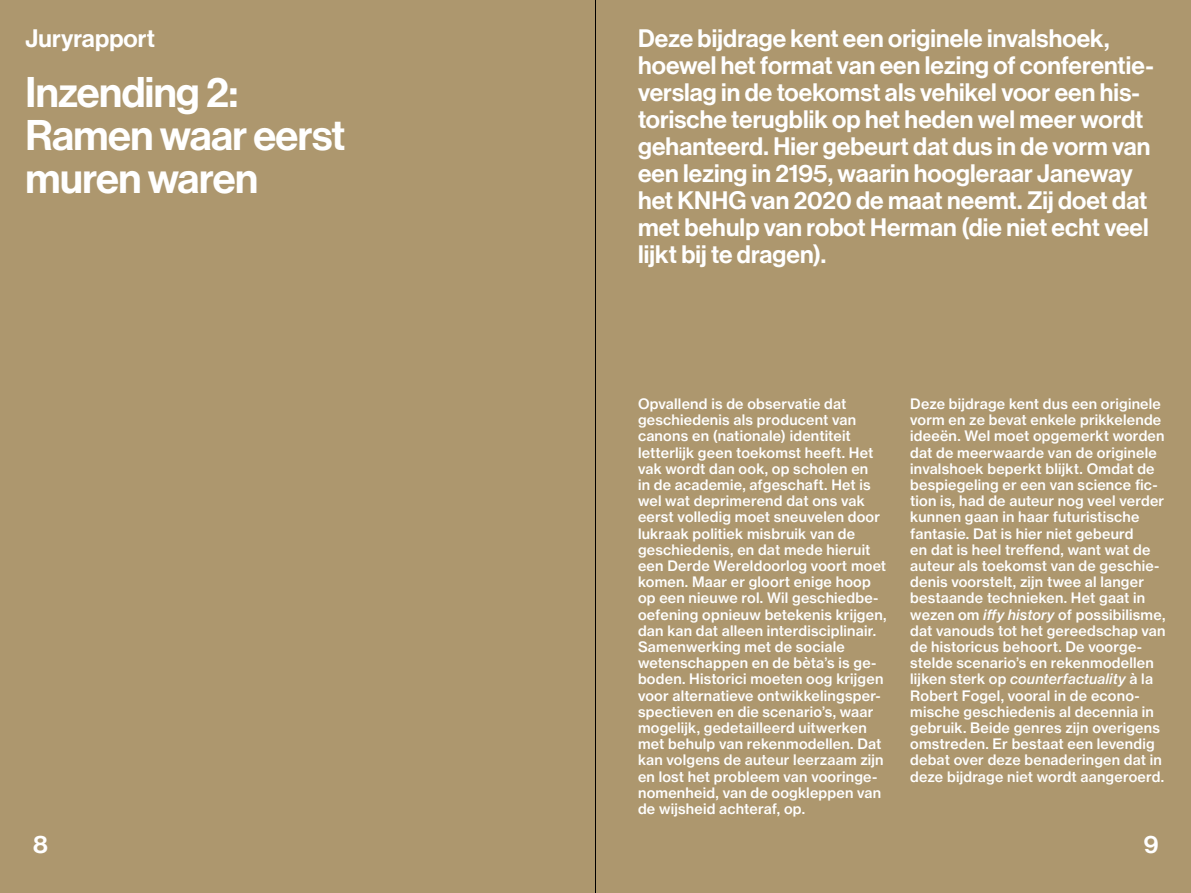
<style>
.page{position:relative;width:1191px;height:893px;background:#ad976e}
.page>*{position:absolute;margin:0;border:0;box-sizing:border-box;transform-origin:0 0}
.t1{font:42px/43.2px "N Haas Grotesk DS Pro 65 Md";letter-spacing:-.015em;color:#fff}
.t2{font:24.75px/27px "N Haas Grotesk DS Pro 65 Md";letter-spacing:.005em;color:#fff}
.t3{font:14.25px/16.2px "N Haas Grotesk TX Pro 65 Md";letter-spacing:.015em;color:#fff}
.t4{font:14.25px "N Haas Grotesk TX Pro 66 Md It";letter-spacing:.01em;color:#fff}
.s1{font-family:"N Haas Grotesk TX Pro 66 Md It"}
.s2{font-family:"N Haas Grotesk TX Pro 65 Md"}
</style>
<div class="page">
<hr style="left:595px;top:0;width:1px;height:893px;background:#000">
<h2 class="t2" style="left:26px;top:25px;width:131px">Juryrapport</h2>
<h1 class="t1" style="left:26px;top:71px;width:321px">Inzending 2:<br>Ramen waar eerst muren waren</h1>
<p class="t2" style="left:638px;top:25px;width:517px">Deze bijdrage kent een originele invalshoek, hoewel het format van een lezing of conferentie&shy;verslag in de toekomst als vehikel voor een his&shy;torische terugblik op het heden wel meer wordt gehanteerd. Hier gebeurt dat dus in de vorm van een lezing in 2195, waarin hoogleraar Janeway het KNHG van 2020 de maat neemt. Zij doet dat met behulp van robot Herman (die niet echt veel lijkt bij te dragen).</p>
<p class="t3" style="left:638px;top:396px;width:250px">Opvallend is de observatie dat geschiedenis als producent van canons en (nationale) identiteit letterlijk geen toekomst heeft. Het vak wordt dan ook, op scholen en<br>in de academie, afgeschaft. Het is wel wat deprimerend dat ons vak eerst volledig moet sneuvelen door lukraak politiek misbruik van de geschiedenis, en dat mede hieruit een Derde Wereldoorlog voort moet komen. Maar er gloort enige hoop op een nieuwe rol. Wil geschiedbe&shy;oefening opnieuw betekenis krijgen, dan kan dat alleen interdisciplinair.<br>Samenwerking met de sociale wetenschappen en de bèta’s is ge&shy;boden. Historici moeten oog krijgen voor alternatieve ontwikkelingsper&shy;spectieven en die scenario’s, waar mogelijk, gedetailleerd uitwerken met behulp van rekenmodellen. Dat kan volgens de auteur leerzaam zijn en lost het probleem van vooringe&shy;nomenheid, van de oogkleppen van de wijsheid achteraf, op.</p>
<p class="t3" style="left:910px;top:396px;width:257px">Deze bijdrage kent dus een originele vorm en ze bevat enkele prikkelende ideeën. Wel moet opgemerkt worden dat de meerwaarde van de originele invalshoek beperkt blijkt. Omdat de bespiegeling er een van science fic&shy;tion is, had de auteur nog veel verder kunnen gaan in haar futuristische fantasie. Dat is hier niet gebeurd<br>en dat is heel treffend, want wat de auteur als toekomst van de geschie&shy;denis voorstelt, zijn twee al langer bestaande technieken. Het gaat in wezen om <span class="s1">iffy history</span> of possibilisme, dat vanouds tot het gereedschap van de historicus behoort. De voorge&shy;stelde scenario’s en rekenmodellen</p>
<p class="t4" style="left:910px;top:670px;width:244px"><span class="s2">lijken sterk op</span> counterfactuality <span class="s2">à la</span></p>
<p class="t3" style="left:910px;top:687px;width:255px">Robert Fogel, vooral in de econo&shy;mische geschiedenis al decennia in gebruik. Beide genres zijn overigens omstreden. Er bestaat een levendig debat over deze benaderingen dat in deze bijdrage niet wordt aangeroerd.</p>
<h2 class="t2" style="left:33px;top:831px;width:16px">8</h2>
<h2 class="t2" style="left:1143px;top:831px;width:16px">9</h2>
</div>
